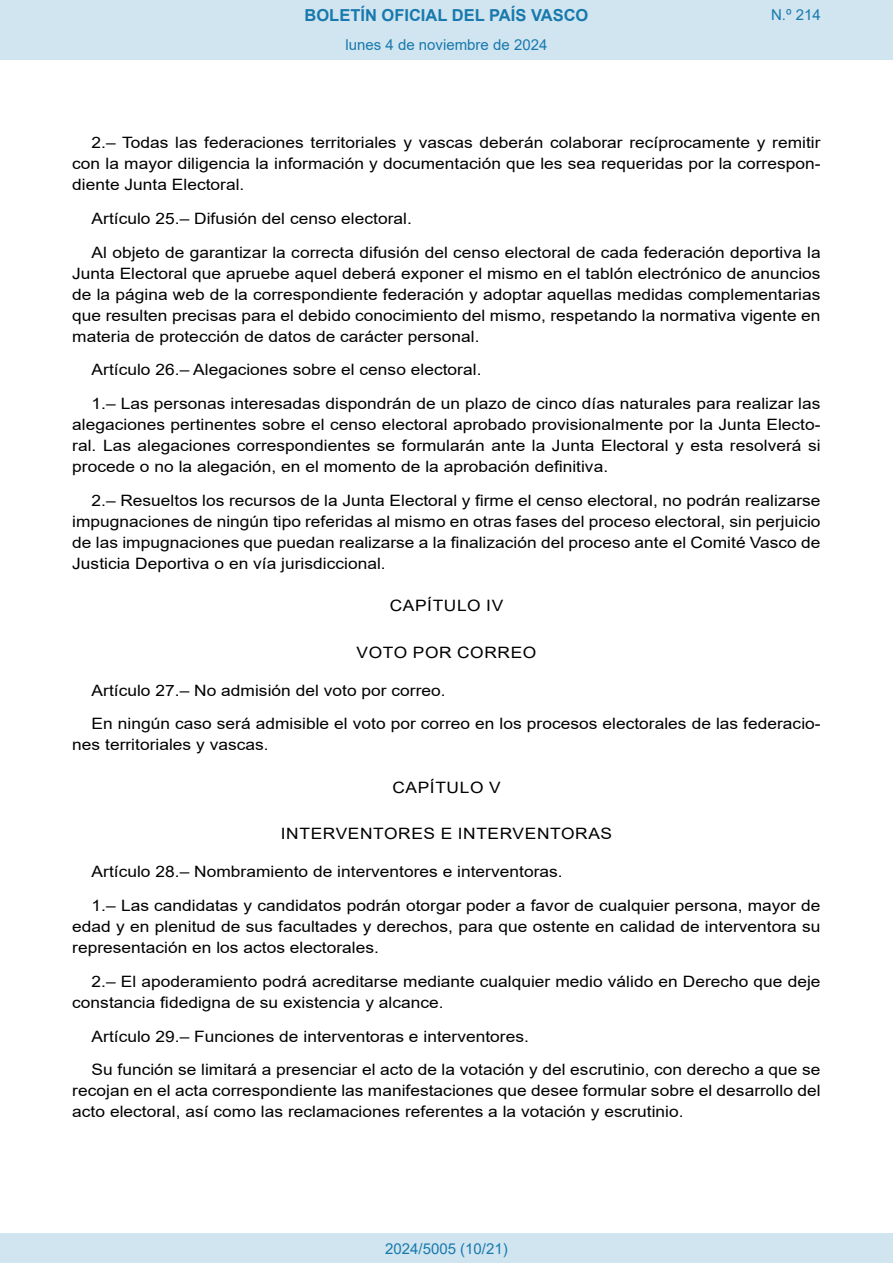
<style>
.page{position:relative;width:893px;height:1263px;background:#fff}
.page>*{position:absolute;margin:0;border:0;box-sizing:border-box;transform-origin:0 0}
.t1{font:700 16.5px "Arial";color:#1879ad}
.BOPVDetalle{font:15.6px/21px "Arial";color:#000;text-align:justify;scale:1.11 1}
.BOPVClave{font:15.6px "Arial";letter-spacing:.035em;color:#000;scale:1.11 1}
.Paginacion_Centro{font:15px "Arial";color:#1879ad}
</style>
<div class="page">
<div style="left:0;top:0;width:893px;height:60px;background:#d0e5f0"></div>
<div style="left:0;top:1233px;width:893px;height:30px;background:#d0e5f0"></div>
<p class="t1" style="left:305px;top:3px;width:285px">BOLETÍN OFICIAL DEL PAÍS VASCO</p>
<p class="Paginacion_Centro" style="left:346px;top:35px;width:203px">lunes 4 de noviembre de 2024</p>
<p class="Paginacion_Centro" style="left:771px;top:5px;width:51px">N.º 214</p>
<p class="BOPVDetalle" style="left:72px;top:132px;width:676px;text-indent:19px">2.– Todas las federaciones territoriales y vascas deberán colaborar recíprocamente y remitir con la mayor diligencia la información y documentación que les sea requeridas por la correspon&shy;diente Junta Electoral.</p>
<p class="BOPVDetalle" style="left:92px;top:208px;width:290px">Artículo 25.– Difusión del censo electoral.</p>
<p class="BOPVDetalle" style="left:72px;top:242px;width:676px;text-indent:19px">Al objeto de garantizar la correcta difusión del censo electoral de cada federación deportiva la Junta Electoral que apruebe aquel deberá exponer el mismo en el tablón electrónico de anuncios de la página web de la correspondiente federación y adoptar aquellas medidas complementarias que resulten precisas para el debido conocimiento del mismo, respetando la normativa vigente en materia de protección de datos de carácter personal.</p>
<p class="BOPVDetalle" style="left:92px;top:359px;width:353px">Artículo 26.– Alegaciones sobre el censo electoral.</p>
<p class="BOPVDetalle" style="left:72px;top:393px;width:676px;text-indent:19px">1.– Las personas interesadas dispondrán de un plazo de cinco días naturales para realizar las alegaciones pertinentes sobre el censo electoral aprobado provisionalmente por la Junta Electo&shy;ral. Las alegaciones correspondientes se formularán ante la Junta Electoral y esta resolverá si procede o no la alegación, en el momento de la aprobación definitiva.</p>
<p class="BOPVDetalle" style="left:72px;top:490px;width:676px;text-indent:19px">2.– Resueltos los recursos de la Junta Electoral y firme el censo electoral, no podrán realizarse impugnaciones de ningún tipo referidas al mismo en otras fases del proceso electoral, sin perjuicio de las impugnaciones que puedan realizarse a la finalización del proceso ante el Comité Vasco de Justicia Deportiva o en vía jurisdiccional.</p>
<p class="BOPVClave" style="left:390px;top:595px;width:104px">CAPÍTULO IV</p>
<p class="BOPVClave" style="left:357px;top:641px;width:163px">VOTO POR CORREO</p>
<p class="BOPVDetalle" style="left:92px;top:680px;width:320px">Artículo 27.– No admisión del voto por correo.</p>
<p class="BOPVDetalle" style="left:72px;top:713px;width:676px;text-indent:19px">En ningún caso será admisible el voto por correo en los procesos electorales de las federacio&shy;nes territoriales y vascas.</p>
<p class="BOPVClave" style="left:392px;top:776px;width:99px">CAPÍTULO V</p>
<p class="BOPVClave" style="left:281px;top:823px;width:300px">INTERVENTORES E INTERVENTORAS</p>
<p class="BOPVDetalle" style="left:92px;top:861px;width:426px">Artículo 28.– Nombramiento de interventores e interventoras.</p>
<p class="BOPVDetalle" style="left:72px;top:895px;width:676px;text-indent:19px">1.– Las candidatas y candidatos podrán otorgar poder a favor de cualquier persona, mayor de edad y en plenitud de sus facultades y derechos, para que ostente en calidad de interventora su representación en los actos electorales.</p>
<p class="BOPVDetalle" style="left:72px;top:971px;width:676px;text-indent:19px">2.– El apoderamiento podrá acreditarse mediante cualquier medio válido en Derecho que deje constancia fidedigna de su existencia y alcance.</p>
<p class="BOPVDetalle" style="left:92px;top:1025px;width:395px">Artículo 29.– Funciones de interventoras e interventores.</p>
<p class="BOPVDetalle" style="left:72px;top:1059px;width:676px;text-indent:19px">Su función se limitará a presenciar el acto de la votación y del escrutinio, con derecho a que se recojan en el acta correspondiente las manifestaciones que desee formular sobre el desarrollo del acto electoral, así como las reclamaciones referentes a la votación y escrutinio.</p>
<p class="Paginacion_Centro" style="left:385px;top:1238px;width:124px">2024/5005 (10/21)</p>
</div>
